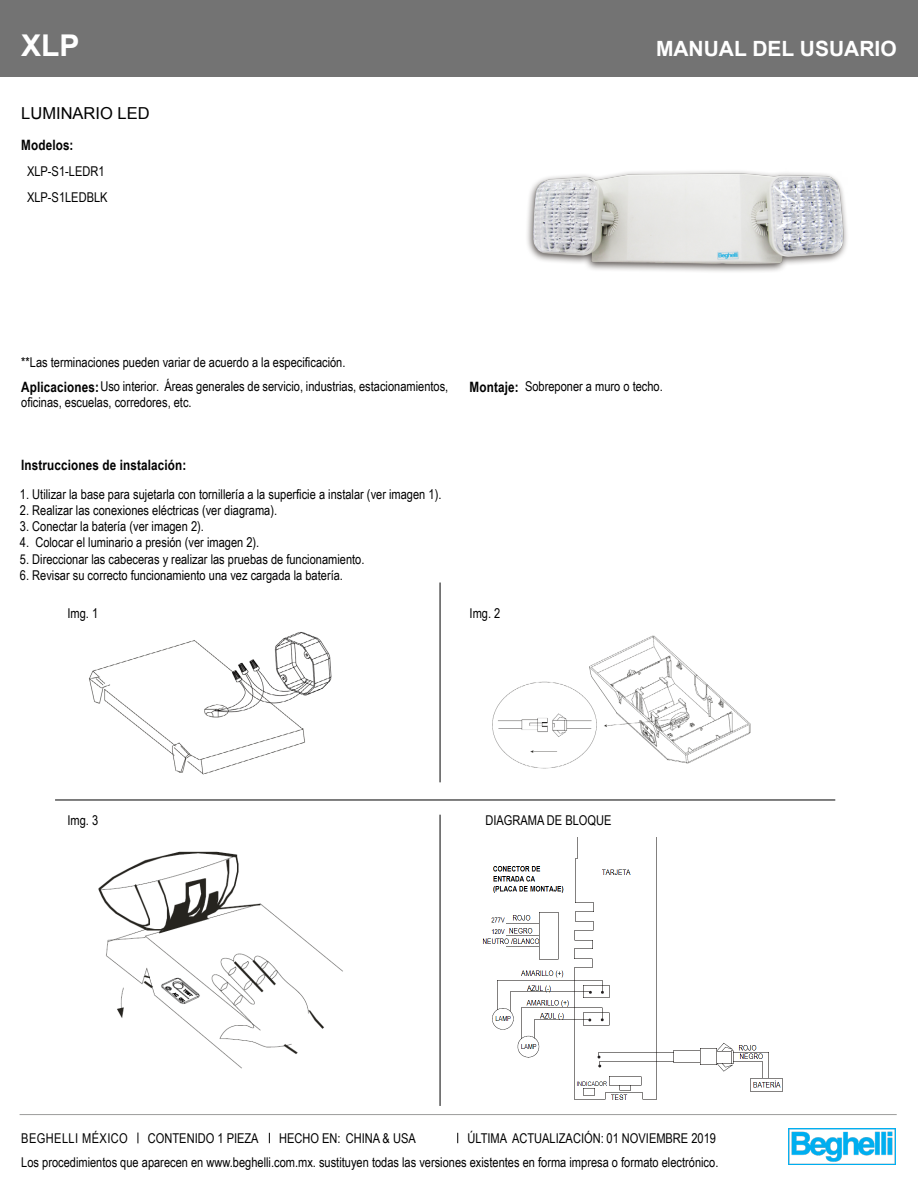
<style>
.page{position:relative;width:918px;height:1188px;background:#fff}
.page>*{position:absolute;margin:0;border:0;box-sizing:border-box;transform-origin:0 0}
.t1{font:700 30px "Arial";color:#fff}
.t2{font:700 21px "Arial";color:#fff}
.t3{font:16.5px "Arial";color:#000}
.t4{font:700 14.25px "Arial Narrow";letter-spacing:.01em;color:#000}
.t5{font:13.5px/24.3px "Arial Narrow";color:#000}
.t6{font:13.5px "Arial Narrow";letter-spacing:.03em;color:#000}
.s1{font-weight:700;font-size:14.25px}
</style>
<div class="page">
<div style="left:0;top:0;width:918px;height:77px;background:#737373"></div>
<hr style="left:20px;top:1114px;width:877px;height:1px;background:#9d9d9c">
<img style="left:789px;top:1129px;width:106px;height:36px">
<img style="left:527px;top:171px;width:320px;height:101px">
<hr style="left:440px;top:583px;width:1px;height:199px;background:#000">
<hr style="left:440px;top:815px;width:1px;height:291px;background:#000">
<img style="left:89px;top:632px;width:243px;height:143px">
<img style="left:98px;top:851px;width:245px;height:218px">
<img style="left:492px;top:635px;width:259px;height:134px">
<img style="left:482px;top:837px;width:301px;height:263px">
<hr style="left:55px;top:800px;width:780px;height:1px;background:#000">
<h1 class="t1" style="left:21px;top:24px;width:60px">XLP</h1>
<p class="t3" style="left:21px;top:102px;width:130px">LUMINARIO LED</p>
<p class="t4" style="left:21px;top:135px;width:54px">Modelos:</p>
<p class="t5" style="left:27px;top:158px;width:82px;line-height:25.5px">XLP-S1-LEDR1<br>XLP-S1LEDBLK</p>
<h2 class="t2" style="left:656px;top:33px;width:242px">MANUAL DEL USUARIO</h2>
<p class="t5" style="left:21px;top:350px;width:429px">**Las terminaciones pueden variar de acuerdo a la especificación.<br><span class="s1">Aplicaciones:</span>Uso interior. Áreas generales de servicio, industrias, estacionamientos,</p>
<p class="t5" style="left:21px;top:390px;width:172px">oficinas, escuelas, corredores, etc.</p>
<p class="t4" style="left:21px;top:455px;width:167px">Instrucciones de instalación:</p>
<p class="t5" style="left:20px;top:481px;width:423px">1. Utilizar la base para sujetarla con tornillería a la superficie a instalar (ver imagen 1).</p>
<p class="t5" style="left:20px;top:498px;width:259px">2. Realizar las conexiones eléctricas (ver diagrama).</p>
<p class="t5" style="left:20px;top:514px;width:185px">3. Conectar la batería (ver imagen 2).</p>
<p class="t5" style="left:20px;top:530px;width:241px">4. Colocar el luminario a presión (ver imagen 2).</p>
<p class="t5" style="left:20px;top:546px;width:346px">5. Direccionar las cabeceras y realizar las pruebas de funcionamiento.</p>
<p class="t5" style="left:20px;top:562px;width:325px">6. Revisar su correcto funcionamiento una vez cargada la batería.</p>
<p class="t5" style="left:67px;top:600px;width:32px">Img. 1</p>
<p class="t5" style="left:470px;top:374px;width:195px"><span class="s1">Montaje:</span> Sobreponer a muro o techo.</p>
<p class="t5" style="left:470px;top:600px;width:32px">Img. 2</p>
<p class="t5" style="left:67px;top:808px;width:32px">Img. 3</p>
<p class="t5" style="left:485px;top:808px;width:128px">DIAGRAMA DE BLOQUE</p>
<p class="t5" style="left:21px;top:1126px;width:699px;line-height:23.9px;text-align:right">ÚLTIMA ACTUALIZACIÓN: 01 NOVIEMBRE 2019<br>Los procedimientos que aparecen en www.beghelli.com.mx. sustituyen todas las versiones existentes en forma impresa o formato electrónico.</p>
<p class="t6" style="left:21px;top:1128px;width:108px">BEGHELLI MÉXICO</p>
<p class="t5" style="left:148px;top:1126px;width:112px">CONTENIDO 1 PIEZA</p>
<p class="t5" style="left:279px;top:1126px;width:138px">HECHO EN: CHINA &amp; USA</p>
</div>
